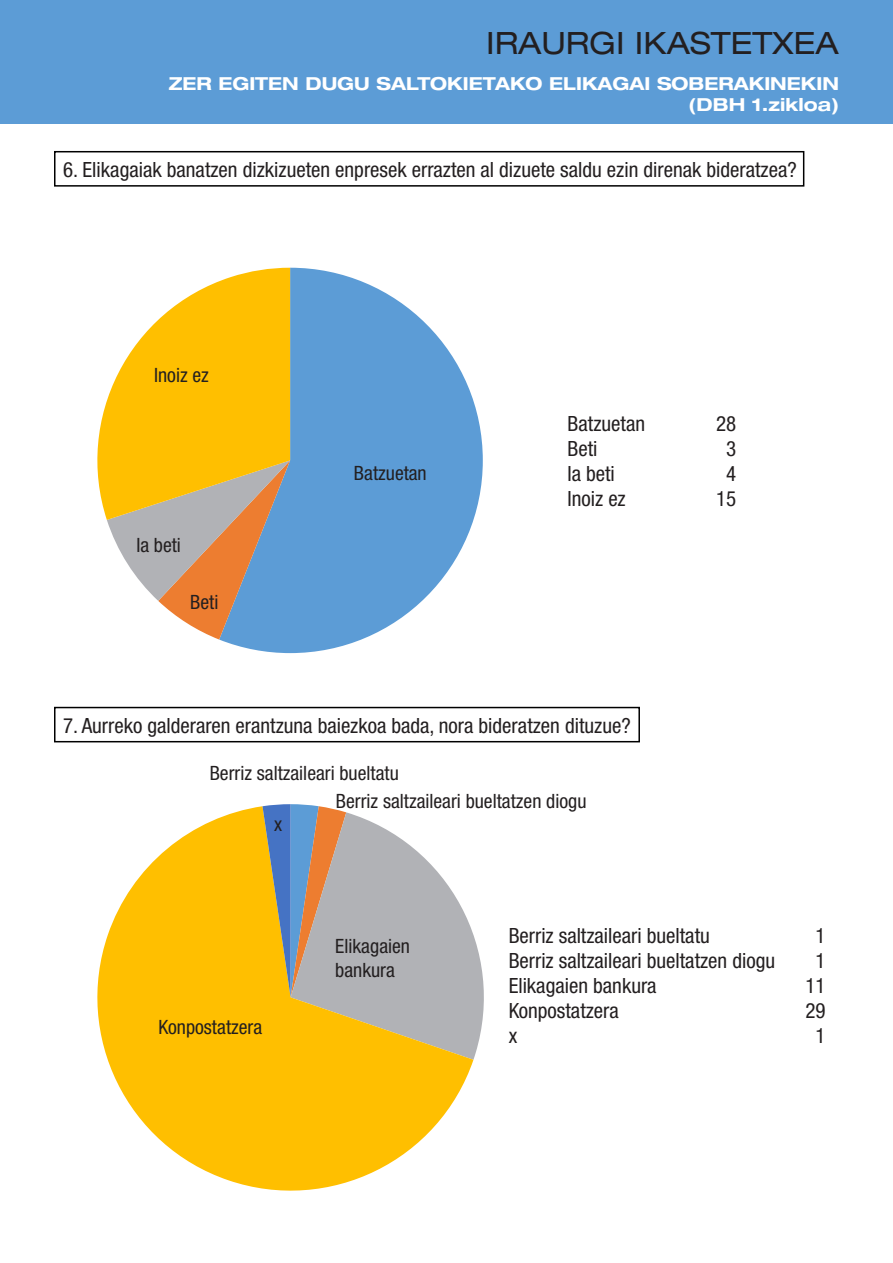
<style>
.page{position:relative;width:893px;height:1263px;background:#fff}
.page>*{position:absolute;margin:0;border:0;box-sizing:border-box;transform-origin:0 0}
.t1{font:expanded 30.75px "Helvetica Neue";color:#231f20}
.t2{font:condensed 21px/25.2px "Helvetica Neue";color:#231f20}
.t3{font:condensed 19.8px/23.7px "Helvetica Neue";color:#231f20}
.t4{font:700 expanded 18px/21.6px "Helvetica Neue";color:#fff;text-align:right}
</style>
<div class="page">
<div style="left:0;top:0;width:893px;height:123px;background:#5c9cd6"></div>
<svg style="left:473px;top:934px;width:11px;height:126px"></svg>
<svg style="left:97px;top:806px;width:376px;height:385px;fill:#ffbf00"></svg>
<svg style="left:262px;top:804px;width:84px;height:193px"></svg>
<svg style="left:219px;top:268px;width:264px;height:385px;fill:#5c9cd6"></svg>
<svg style="left:107px;top:520px;width:183px;height:119px"></svg>
<svg style="left:97px;top:268px;width:193px;height:252px;fill:#ffbf00"></svg>
<div style="left:54px;top:151px;width:750px;height:36px;border:2px solid #000"></div>
<div style="left:54px;top:707px;width:586px;height:35px;border:2px solid #000"></div>
<h1 class="t1" style="left:486px;top:24px;width:354px">IRAURGI IKASTETXEA</h1>
<p class="t4" style="left:169px;top:72px;width:671px">ZER EGITEN DUGU SALTOKIETAKO ELIKAGAI SOBERAKINEKIN (DBH 1.zikloa)</p>
<p class="t2" style="left:63px;top:157px;width:735px">6. Elikagaiak banatzen dizkizueten enpresek errazten al dizuete saldu ezin direnak bideratzea?</p>
<p class="t3" style="left:154px;top:363px;width:56px">Inoiz ez</p>
<p class="t3" style="left:136px;top:533px;width:46px">Ia beti</p>
<p class="t3" style="left:190px;top:590px;width:30px">Beti</p>
<p class="t3" style="left:354px;top:461px;width:74px">Batzuetan</p>
<p class="t2" style="left:567px;top:411px;width:79px">Batzuetan<br>Beti<br>Ia beti<br>Inoiz ez</p>
<p class="t2" style="left:716px;top:411px;width:22px;text-align:center">28<br>3<br>4<br>15</p>
<p class="t2" style="left:63px;top:713px;width:569px">7. Aurreko galderaren erantzuna baiezkoa bada, nora bideratzen dituzue?</p>
<p class="t3" style="left:336px;top:759px;width:252px;line-height:27.6px;text-indent:-126px">Berriz saltzaileari bueltatu<br>Berriz saltzaileari bueltatzen diogu</p>
<p class="t3" style="left:274px;top:812px;width:10px">x</p>
<p class="t3" style="left:159px;top:1014px;width:105px">Konpostatzera</p>
<p class="t3" style="left:335px;top:934px;width:76px">Elikagaien bankura</p>
<p class="t2" style="left:509px;top:922px;width:268px">Berriz saltzaileari bueltatu<br>Berriz saltzaileari bueltatzen diogu<br>Elikagaien bankura<br>Konpostatzera<br>x</p>
<p class="t2" style="left:805px;top:922px;width:22px;text-align:center">1<br>1<br>11<br>29<br>1</p>
</div>
